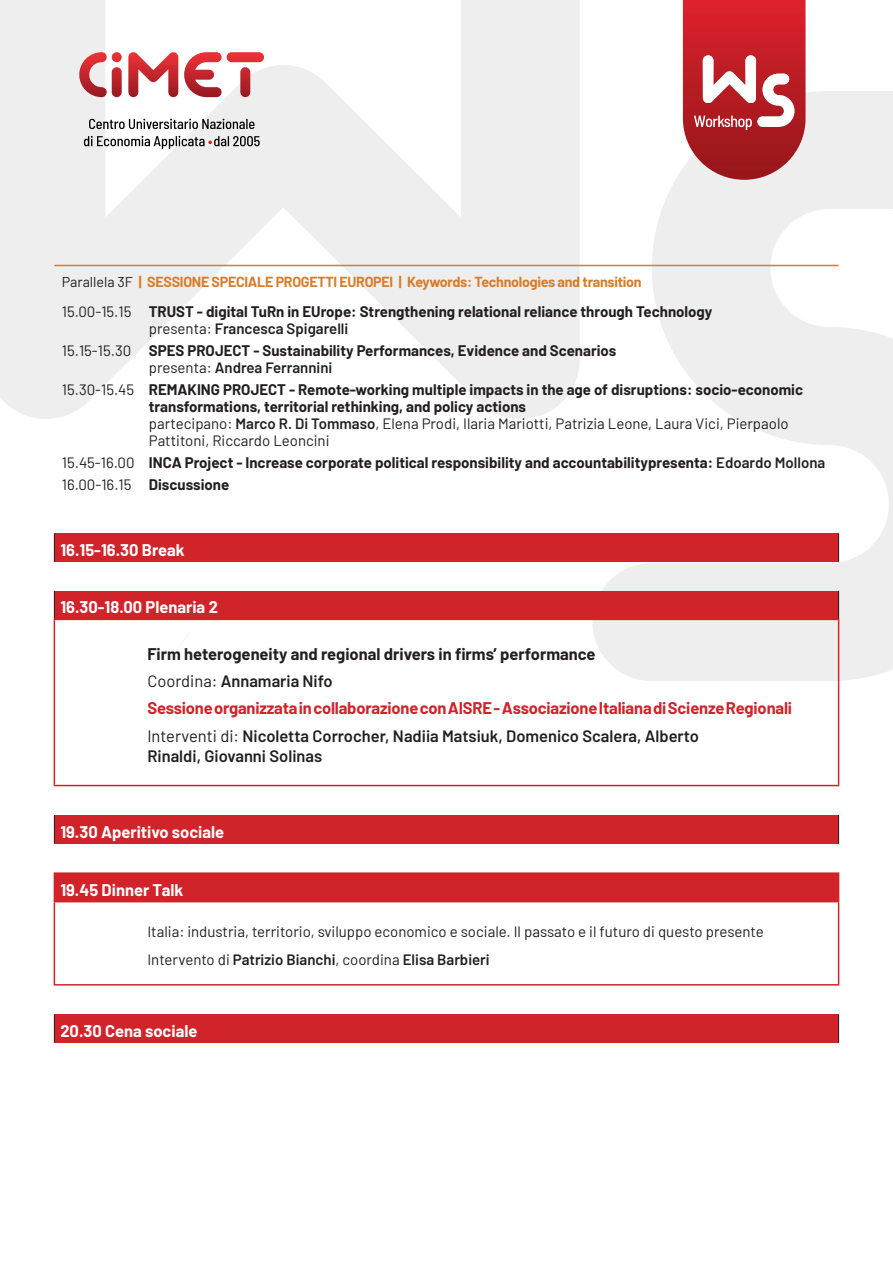
<style>
.page{position:relative;width:893px;height:1263px;background:#fff}
.page>*{position:absolute;margin:0;border:0;box-sizing:border-box;transform-origin:0 0}
.plenpar{font:600 16.5px/19.8px "Barlow";color:#231f20}
.plenpar-2{font:700 16.5px "Barlow";color:#fff}
.plenpar-3{font:700 16.5px "Barlow";letter-spacing:-.01em;color:#d1232a}
.plenpar-4{font:700 16.5px "Barlow";color:#231f20}
.parbase_bullet{font:700 15px/17.2px "Barlow";color:#231f20}
.autori{font:15px/17.2px "Barlow";color:#231f20}
.titolo-luogo{font:15px "Barlow";color:#231f20}
.autori-2{font:600 15px "Barlow";color:#231f20}
.titolo-luogo-2{font:600 15px "Barlow";color:#231f20}
.parbase_bullet-2{font:15px "Barlow";color:#231f20}
.titolo-luogo-3{font:700 14.25px "Barlow";letter-spacing:-.02em;color:#d77c29}
.s1{font-weight:400;color:#231f20}
.s2{font-weight:400}
.s3{font-weight:600}
.s4{font-weight:700}
</style>
<div class="page">
<svg style="left:0;top:0;width:580px;height:419px;fill:#eeeeef"></svg>
<svg style="left:592px;top:91px;width:301px;height:590px;fill:#eeeeef"></svg>
<svg style="left:683px;top:0;width:123px;height:180px;background:#c7484e"></svg>
<svg style="left:128px;top:52px;width:136px;height:45px"></svg>
<svg style="left:89px;top:119px;width:165px;height:10px"></svg>
<svg style="left:84px;top:136px;width:176px;height:13px"></svg>
<hr style="left:54px;top:265px;width:785px;height:1px;background:#d77c29">
<div style="left:54px;top:534px;width:785px;height:28px;background:#d1232a"></div>
<svg style="left:54px;top:534px;width:1px;height:28px"></svg>
<svg style="left:838px;top:534px;width:1px;height:28px"></svg>
<div style="left:54px;top:591px;width:785px;height:28px;background:#d1232a"></div>
<svg style="left:54px;top:591px;width:1px;height:28px"></svg>
<hr style="left:54px;top:619px;width:785px;height:1px;background:#d1232a">
<hr style="left:54px;top:620px;width:1px;height:165px;background:#d1232a">
<hr style="left:838px;top:620px;width:1px;height:165px;background:#d1232a">
<hr style="left:54px;top:785px;width:785px;height:1px;background:#d1232a">
<svg style="left:838px;top:591px;width:1px;height:28px"></svg>
<div style="left:54px;top:815px;width:785px;height:29px;background:#d1232a"></div>
<svg style="left:54px;top:815px;width:1px;height:29px"></svg>
<svg style="left:838px;top:815px;width:1px;height:29px"></svg>
<div style="left:54px;top:873px;width:785px;height:29px;background:#d1232a"></div>
<hr style="left:54px;top:902px;width:1px;height:82px;background:#d1232a">
<hr style="left:838px;top:902px;width:1px;height:82px;background:#d1232a">
<hr style="left:54px;top:984px;width:785px;height:1px;background:#d1232a">
<hr style="left:54px;top:872px;width:785px;height:2px;background:#d1232a">
<div style="left:54px;top:1014px;width:785px;height:29px;background:#d1232a"></div>
<svg style="left:54px;top:1014px;width:1px;height:29px"></svg>
<svg style="left:838px;top:1014px;width:1px;height:29px"></svg>
<p class="titolo-luogo-3" style="left:62px;top:272px;width:581px"><span class="s1">Parallela 3F</span> | SESSIONE SPECIALE PROGETTI EUROPEI | Keywords: Technologies and transition</p>
<p class="parbase_bullet" style="left:62px;top:301px;width:652px"><span class="s2">15.00-15.15</span> TRUST - digital TuRn in EUrope: Strengthening relational reliance through Technology</p>
<p class="autori-2" style="left:149px;top:317px;width:201px"><span class="s2">presenta:</span> Francesca Spigarelli</p>
<p class="parbase_bullet" style="left:62px;top:340px;width:556px"><span class="s2">15.15-15.30</span> SPES PROJECT - Sustainability Performances, Evidence and Scenarios</p>
<p class="autori-2" style="left:149px;top:356px;width:185px"><span class="s2">presenta:</span> Andrea Ferrannini</p>
<p class="parbase_bullet" style="left:149px;top:379px;width:656px;text-indent:-87px"><span class="s2">15.30-15.45</span> REMAKING PROJECT - Remote-working multiple impacts in the age of disruptions: socio-economic transformations, territorial rethinking, and policy actions</p>
<p class="autori" style="left:149px;top:414px;width:641px">partecipano: <span class="s3">Marco R. Di Tommaso</span>, Elena Prodi, Ilaria Mariotti, Patrizia Leone, Laura Vici, Pierpaolo<br>Pattitoni, Riccardo Leoncini</p>
<p class="parbase_bullet" style="left:62px;top:453px;width:765px"><span class="s2">15.45-16.00</span> INCA Project - Increase corporate political responsibility and accountabilitypresenta: <span class="s3">Edoardo Mollona</span></p>
<p class="parbase_bullet-2" style="left:62px;top:473px;width:169px">16.00-16.15 <span class="s4">Discussione</span></p>
<p class="plenpar-2" style="left:60px;top:538px;width:126px">16.15-16.30 Break</p>
<p class="plenpar-2" style="left:60px;top:595px;width:159px">16.30-18.00 Plenaria 2</p>
<p class="plenpar-4" style="left:147px;top:642px;width:450px">Firm heterogeneity and regional drivers in firms’ performance</p>
<p class="plenpar" style="left:147px;top:670px;width:187px"><span class="s2">Coordina:</span> Annamaria Nifo</p>
<p class="plenpar-3" style="left:147px;top:696px;width:646px">Sessione organizzata in collaborazione con AISRE - Associazione Italiana di Scienze Regionali</p>
<p class="plenpar" style="left:147px;top:725px;width:553px"><span class="s2">Interventi di:</span> Nicoletta Corrocher, Nadiia Matsiuk, Domenico Scalera, Alberto<br>Rinaldi, Giovanni Solinas</p>
<p class="plenpar-2" style="left:60px;top:819px;width:165px">19.30 Aperitivo sociale</p>
<p class="plenpar-2" style="left:60px;top:877px;width:124px">19.45 Dinner Talk</p>
<p class="titolo-luogo" style="left:147px;top:920px;width:618px">Italia: industria, territorio, sviluppo economico e sociale. Il passato e il futuro di questo presente</p>
<p class="titolo-luogo-2" style="left:147px;top:948px;width:344px"><span class="s2">Intervento di</span> Patrizio Bianchi<span class="s2">, coordina</span> Elisa Barbieri</p>
<p class="plenpar-2" style="left:60px;top:1019px;width:139px">20.30 Cena sociale</p>
</div>
